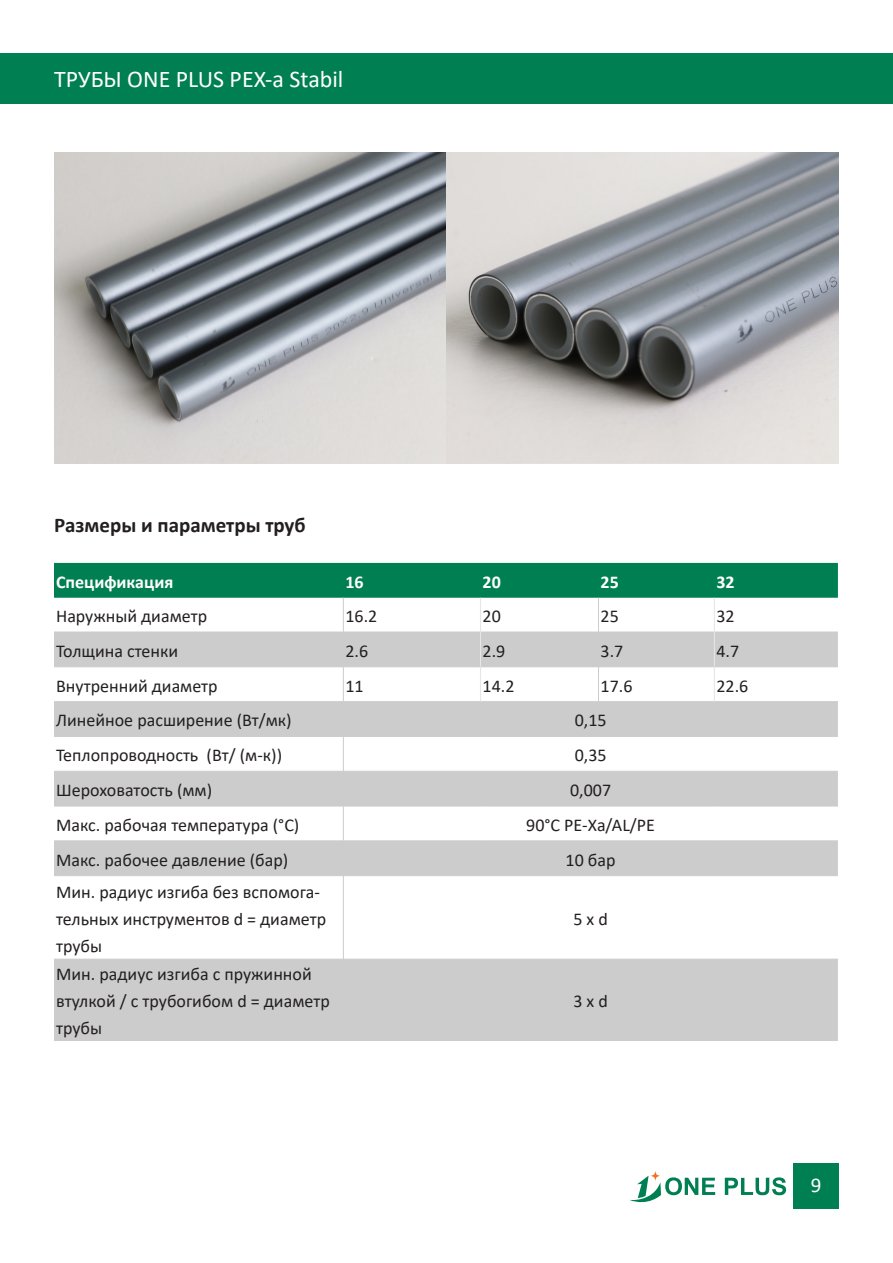
<style>
.page{position:relative;width:893px;height:1263px;background:#fff}
.page>*{position:absolute;margin:0;border:0;box-sizing:border-box;transform-origin:0 0}
.t1{font:24px "Calibri";color:#fff}
.Калибри_жирный{font:700 21px "Calibri";color:#231f20}
.t2{font:21px "Calibri";color:#fff}
.Калибри{font:18px/27px "Calibri";color:#231f20}
.Заголовок_таблицы{font:700 18px "Calibri";color:#fff}
</style>
<div class="page">
<div style="left:793px;top:1163px;width:46px;height:46px;background:#007f52"></div>
<svg style="left:630px;top:1171px;width:85px;height:32px"></svg>
<svg style="left:725px;top:1177px;width:61px;height:18px"></svg>
<img style="left:54px;top:152px;width:785px;height:312px">
<div style="left:0;top:53px;width:893px;height:51px;background:#007f52"></div>
<div style="left:54px;top:563px;width:784px;height:35px;background:#007f52"></div>
<svg style="left:54px;top:633px;width:784px;height:408px;fill:#ccc"></svg>
<hr style="left:343px;top:598px;width:1px;height:34px;background:#ccc">
<hr style="left:598px;top:598px;width:1px;height:34px;background:#ccc">
<hr style="left:54px;top:632px;width:289px;height:1px;background:#ccc">
<hr style="left:343px;top:632px;width:137px;height:1px;background:#ccc">
<hr style="left:343px;top:632px;width:1px;height:35px;background:#ccc">
<hr style="left:480px;top:632px;width:118px;height:1px;background:#ccc">
<hr style="left:598px;top:632px;width:116px;height:1px;background:#ccc">
<hr style="left:598px;top:632px;width:1px;height:35px;background:#ccc">
<hr style="left:714px;top:632px;width:124px;height:1px;background:#ccc">
<hr style="left:54px;top:666px;width:289px;height:1px;background:#ccc">
<hr style="left:343px;top:666px;width:137px;height:1px;background:#ccc">
<hr style="left:343px;top:667px;width:1px;height:34px;background:#ccc">
<hr style="left:480px;top:666px;width:118px;height:1px;background:#ccc">
<hr style="left:598px;top:666px;width:116px;height:1px;background:#ccc">
<hr style="left:598px;top:667px;width:1px;height:34px;background:#ccc">
<hr style="left:714px;top:666px;width:124px;height:1px;background:#ccc">
<hr style="left:54px;top:701px;width:289px;height:1px;background:#ccc">
<hr style="left:343px;top:701px;width:137px;height:1px;background:#ccc">
<hr style="left:343px;top:702px;width:1px;height:34px;background:#ccc">
<hr style="left:480px;top:701px;width:118px;height:1px;background:#ccc">
<hr style="left:598px;top:701px;width:116px;height:1px;background:#ccc">
<hr style="left:714px;top:701px;width:124px;height:1px;background:#ccc">
<hr style="left:54px;top:736px;width:289px;height:1px;background:#ccc">
<hr style="left:343px;top:736px;width:137px;height:1px;background:#ccc">
<hr style="left:343px;top:737px;width:1px;height:34px;background:#ccc">
<hr style="left:480px;top:736px;width:118px;height:1px;background:#ccc">
<hr style="left:598px;top:736px;width:116px;height:1px;background:#ccc">
<hr style="left:714px;top:736px;width:124px;height:1px;background:#ccc">
<hr style="left:54px;top:771px;width:289px;height:1px;background:#ccc">
<hr style="left:343px;top:771px;width:137px;height:1px;background:#ccc">
<hr style="left:343px;top:771px;width:1px;height:35px;background:#ccc">
<hr style="left:480px;top:771px;width:118px;height:1px;background:#ccc">
<hr style="left:598px;top:771px;width:116px;height:1px;background:#ccc">
<hr style="left:714px;top:771px;width:124px;height:1px;background:#ccc">
<hr style="left:54px;top:806px;width:289px;height:1px;background:#ccc">
<hr style="left:343px;top:806px;width:137px;height:1px;background:#ccc">
<hr style="left:343px;top:806px;width:1px;height:35px;background:#ccc">
<hr style="left:480px;top:806px;width:118px;height:1px;background:#ccc">
<hr style="left:598px;top:806px;width:116px;height:1px;background:#ccc">
<hr style="left:714px;top:806px;width:124px;height:1px;background:#ccc">
<hr style="left:54px;top:840px;width:289px;height:1px;background:#ccc">
<hr style="left:343px;top:840px;width:137px;height:1px;background:#ccc">
<hr style="left:343px;top:841px;width:1px;height:34px;background:#ccc">
<hr style="left:480px;top:840px;width:118px;height:1px;background:#ccc">
<hr style="left:598px;top:840px;width:116px;height:1px;background:#ccc">
<hr style="left:714px;top:840px;width:124px;height:1px;background:#ccc">
<hr style="left:54px;top:875px;width:289px;height:1px;background:#ccc">
<hr style="left:343px;top:875px;width:137px;height:1px;background:#ccc">
<hr style="left:343px;top:876px;width:1px;height:83px;background:#ccc">
<hr style="left:480px;top:875px;width:118px;height:1px;background:#ccc">
<hr style="left:598px;top:875px;width:116px;height:1px;background:#ccc">
<hr style="left:714px;top:875px;width:124px;height:1px;background:#ccc">
<hr style="left:54px;top:959px;width:289px;height:1px;background:#ccc">
<hr style="left:343px;top:959px;width:137px;height:1px;background:#ccc">
<hr style="left:343px;top:959px;width:1px;height:82px;background:#ccc">
<hr style="left:480px;top:959px;width:118px;height:1px;background:#ccc">
<hr style="left:598px;top:959px;width:116px;height:1px;background:#ccc">
<hr style="left:714px;top:959px;width:124px;height:1px;background:#ccc">
<hr style="left:480px;top:598px;width:1px;height:34px;background:#e6e6e6">
<hr style="left:714px;top:598px;width:1px;height:34px;background:#e6e6e6">
<hr style="left:480px;top:632px;width:1px;height:35px;background:#e6e6e6">
<hr style="left:714px;top:632px;width:1px;height:35px;background:#e6e6e6">
<hr style="left:480px;top:667px;width:1px;height:34px;background:#e6e6e6">
<hr style="left:714px;top:667px;width:1px;height:34px;background:#e6e6e6">
<p class="t1" style="left:54px;top:62px;width:291px">ТРУБЫ ONE PLUS PEX-a Stabil</p>
<p class="Калибри_жирный" style="left:54px;top:510px;width:253px">Размеры и параметры труб</p>
<p class="Заголовок_таблицы" style="left:56px;top:569px;width:119px">Спецификация</p>
<p class="Заголовок_таблицы" style="left:345px;top:569px;width:20px">16</p>
<p class="Заголовок_таблицы" style="left:483px;top:569px;width:20px">20</p>
<p class="Заголовок_таблицы" style="left:601px;top:569px;width:20px">25</p>
<p class="Заголовок_таблицы" style="left:716px;top:569px;width:20px">32</p>
<p class="Калибри" style="left:56px;top:602px;width:152px">Наружный диаметр</p>
<p class="Калибри" style="left:345px;top:602px;width:33px">16.2</p>
<p class="Калибри" style="left:483px;top:602px;width:20px">20</p>
<p class="Калибри" style="left:601px;top:602px;width:20px">25</p>
<p class="Калибри" style="left:716px;top:602px;width:20px">32</p>
<p class="Калибри" style="left:56px;top:637px;width:124px">Толщина стенки</p>
<p class="Калибри" style="left:345px;top:637px;width:24px">2.6</p>
<p class="Калибри" style="left:483px;top:637px;width:24px">2.9</p>
<p class="Калибри" style="left:601px;top:637px;width:24px">3.7</p>
<p class="Калибри" style="left:716px;top:637px;width:24px">4.7</p>
<p class="Калибри" style="left:56px;top:672px;width:163px">Внутренний диаметр</p>
<p class="Калибри" style="left:345px;top:672px;width:20px">11</p>
<p class="Калибри" style="left:483px;top:672px;width:33px">14.2</p>
<p class="Калибри" style="left:601px;top:672px;width:33px">17.6</p>
<p class="Калибри" style="left:716px;top:672px;width:33px">22.6</p>
<p class="Калибри" style="left:56px;top:706px;width:237px">Линейное расширение (Вт/мк)</p>
<p class="Калибри" style="left:575px;top:706px;width:33px">0,15</p>
<p class="Калибри" style="left:56px;top:741px;width:227px">Теплопроводность (Вт/ (м-к))</p>
<p class="Калибри" style="left:575px;top:741px;width:33px">0,35</p>
<p class="Калибри" style="left:56px;top:776px;width:158px">Шероховатость (мм)</p>
<p class="Калибри" style="left:570px;top:776px;width:43px">0,007</p>
<p class="Калибри" style="left:56px;top:811px;width:245px">Макс. рабочая температура (°C)</p>
<p class="Калибри" style="left:526px;top:811px;width:130px">90°C PE-Xa/AL/PE</p>
<p class="Калибри" style="left:56px;top:846px;width:234px">Макс. рабочее давление (бар)</p>
<p class="Калибри" style="left:566px;top:846px;width:51px">10 бар</p>
<p class="Калибри" style="left:56px;top:878px;width:272px">Мин. радиус изгиба без вспомога&shy;тельных инструментов d = диаметр трубы</p>
<p class="Калибри" style="left:573px;top:905px;width:36px">5 x d</p>
<p class="Калибри" style="left:56px;top:960px;width:275px">Мин. радиус изгиба с пружинной втулкой / с трубогибом d = диаметр трубы</p>
<p class="Калибри" style="left:573px;top:987px;width:36px">3 x d</p>
<p class="t2" style="left:811px;top:1170px;width:12px">9</p>
</div>
